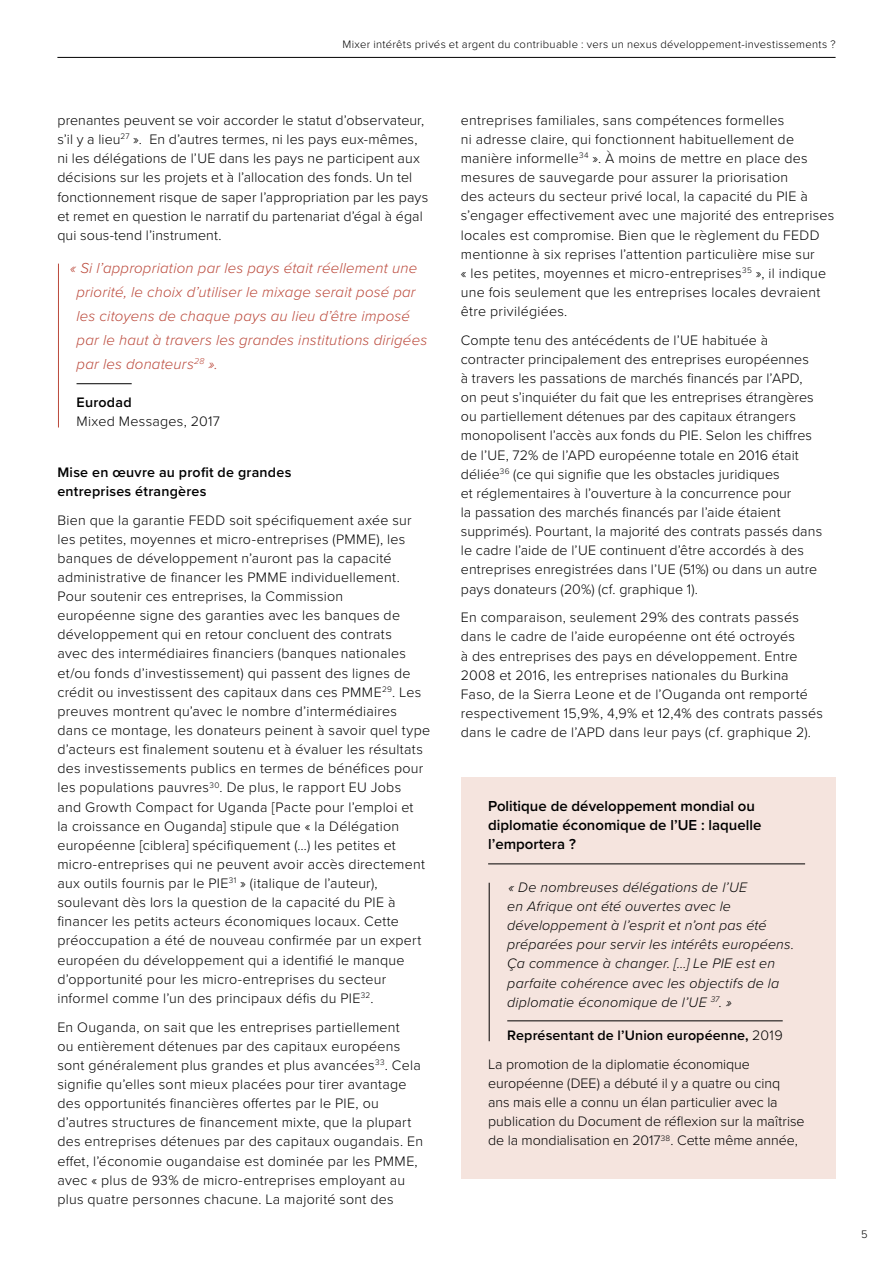
<style>
.page{position:relative;width:893px;height:1263px;background:#fff}
.page>*{position:absolute;margin:0;border:0;box-sizing:border-box;transform-origin:0 0}
.citations_rouge{font:italic 300 15px/23.9px "Proxima Nova";letter-spacing:.015em;color:#bb493b}
.t1{font:600 15px/19.2px "Proxima Nova";color:#000}
.body{font:300 14.25px/19.2px "Proxima Nova";letter-spacing:.015em;color:#000}
.body-2{font:italic 300 14.25px/19.2px "Proxima Nova";letter-spacing:.015em;color:#000}
.body-3{font:300 14.25px/19.2px "Proxima Nova";letter-spacing:-.005em;color:#000}
.body-4{font:600 14.25px/19.2px "Proxima Nova";letter-spacing:.015em;color:#000}
.t2{font:300 11.25px "Proxima Nova";letter-spacing:.025em;color:#000}
.s1{font-weight:600}
.s2{font-weight:300}
</style>
<div class="page">
<hr style="left:57px;top:57px;width:779px;height:1px;background:#000">
<hr style="left:58px;top:264px;width:1px;height:163px;background:#bb493b">
<hr style="left:77px;top:383px;width:55px;height:1px;background:#000">
<div style="left:461px;top:777px;width:375px;height:401px;background:#f5e4de"></div>
<hr style="left:488px;top:864px;width:317px;height:1px;background:#000">
<hr style="left:489px;top:883px;width:1px;height:158px;background:#000">
<hr style="left:507px;top:1020px;width:276px;height:1px;background:#000">
<p class="t2" style="left:342px;top:36px;width:495px">Mixer intérêts privés et argent du contribuable : vers un nexus développement-investissements ?</p>
<p class="body" style="left:57px;top:110px;width:372px">prenantes peuvent se voir accorder le statut d’observateur, s’il y a lieu<sup>27</sup> ». En d’autres termes, ni les pays eux-mêmes, ni les délégations de l’UE dans les pays ne participent aux décisions sur les projets et à l’allocation des fonds. Un tel fonctionnement risque de saper l’appropriation par les pays et remet en question le narratif du partenariat d’égal à égal qui sous-tend l’instrument.</p>
<p class="citations_rouge" style="left:77px;top:256px;width:352px;text-indent:-6px">« Si l’appropriation par les pays était réellement une priorité, le choix d’utiliser le mixage serait posé par les citoyens de chaque pays au lieu d’être imposé par le haut à travers les grandes institutions dirigées par les donateurs<sup>28</sup> ».</p>
<p class="body" style="left:77px;top:392px;width:145px"><span class="s1">Eurodad<br></span>Mixed Messages, 2017</p>
<p class="body-4" style="left:57px;top:462px;width:236px">Mise en œuvre au profit de grandes entreprises étrangères</p>
<p class="body" style="left:57px;top:509px;width:374px">Bien que la garantie FEDD soit spécifiquement axée sur les petites, moyennes et micro-entreprises (PMME), les banques de développement n’auront pas la capacité administrative de financer les PMME individuellement.<br>Pour soutenir ces entreprises, la Commission<br>européenne signe des garanties avec les banques de développement qui en retour concluent des contrats<br>avec des intermédiaires financiers (banques nationales et/ou fonds d’investissement) qui passent des lignes de crédit ou investissent des capitaux dans ces PMME<sup>29</sup>. Les preuves montrent qu’avec le nombre d’intermédiaires dans ce montage, les donateurs peinent à savoir quel type d’acteurs est finalement soutenu et à évaluer les résultats des investissements publics en termes de bénéfices pour les populations pauvres<sup>30</sup>. De plus, le rapport EU Jobs<br>and Growth Compact for Uganda [Pacte pour l’emploi et<br>la croissance en Ouganda] stipule que « la Délégation européenne [ciblera] spécifiquement (…) les petites et micro-entreprises qui ne peuvent avoir accès directement aux outils fournis par le PIE<sup>31</sup> » (italique de l’auteur), soulevant dès lors la question de la capacité du PIE à financer les petits acteurs économiques locaux. Cette préoccupation a été de nouveau confirmée par un expert européen du développement qui a identifié le manque d’opportunité pour les micro-entreprises du secteur informel comme l’un des principaux défis du PIE<sup>32</sup>.</p>
<p class="body" style="left:57px;top:1016px;width:367px">En Ouganda, on sait que les entreprises partiellement<br>ou entièrement détenues par des capitaux européens sont généralement plus grandes et plus avancées<sup>33</sup>. Cela signifie qu’elles sont mieux placées pour tirer avantage des opportunités financières offertes par le PIE, ou d’autres structures de financement mixte, que la plupart des entreprises détenues par des capitaux ougandais. En effet, l’économie ougandaise est dominée par les PMME, avec « plus de 93% de micro-entreprises employant au plus quatre personnes chacune. La majorité sont des</p>
<p class="body" style="left:461px;top:110px;width:375px">entreprises familiales, sans compétences formelles<br>ni adresse claire, qui fonctionnent habituellement de manière informelle<sup>34</sup> ». À moins de mettre en place des mesures de sauvegarde pour assurer la priorisation<br>des acteurs du secteur privé local, la capacité du PIE à s’engager effectivement avec une majorité des entreprises locales est compromise. Bien que le règlement du FEDD mentionne à six reprises l’attention particulière mise sur<br>« les petites, moyennes et micro-entreprises<sup>35</sup> », il indique une fois seulement que les entreprises locales devraient être privilégiées.</p>
<p class="body" style="left:461px;top:330px;width:363px">Compte tenu des antécédents de l’UE habituée à contracter principalement des entreprises européennes<br>à travers les passations de marchés financés par l’APD,<br>on peut s’inquiéter du fait que les entreprises étrangères ou partiellement détenues par des capitaux étrangers monopolisent l’accès aux fonds du PIE. Selon les chiffres de l’UE, 72% de l’APD européenne totale en 2016 était déliée<sup>36</sup> (ce qui signifie que les obstacles juridiques<br>et réglementaires à l’ouverture à la concurrence pour<br>la passation des marchés financés par l’aide étaient supprimés). Pourtant, la majorité des contrats passés dans le cadre l’aide de l’UE continuent d’être accordés à des entreprises enregistrées dans l’UE (51%) ou dans un autre pays donateurs (20%) (cf. graphique 1).</p>
<p class="body" style="left:461px;top:607px;width:364px">En comparaison, seulement 29% des contrats passés dans le cadre de l’aide européenne ont été octroyés<br>à des entreprises des pays en développement. Entre 2008 et 2016, les entreprises nationales du Burkina Faso, de la Sierra Leone et de l’Ouganda ont remporté respectivement 15,9%, 4,9% et 12,4% des contrats passés dans le cadre de l’APD dans leur pays (cf. graphique 2).</p>
<p class="t1" style="left:488px;top:795px;width:275px">Politique de développement mondial ou diplomatie économique de l’UE : laquelle l’emportera ?</p>
<p class="body-2" style="left:507px;top:877px;width:288px">« De nombreuses délégations de l’UE<br>en Afrique ont été ouvertes avec le développement à l’esprit et n’ont pas été préparées pour servir les intérêts européens.<br>Ça commence à changer. […] Le PIE est en parfaite cohérence avec les objectifs de la diplomatie économique de l’UE <sup>37</sup>. »</p>
<p class="body-4" style="left:507px;top:1025px;width:277px">Représentant de l’Union européenne, <span class="s2">2019</span></p>
<p class="body-3" style="left:488px;top:1054px;width:318px">La promotion de la diplomatie économique européenne (DEE) a débuté il y a quatre ou cinq ans mais elle a connu un élan particulier avec la publication du Document de réflexion sur la maîtrise de la mondialisation en 2017<sup>38</sup>. Cette même année,</p>
<p class="t2" style="left:861px;top:1226px;width:8px">5</p>
</div>
